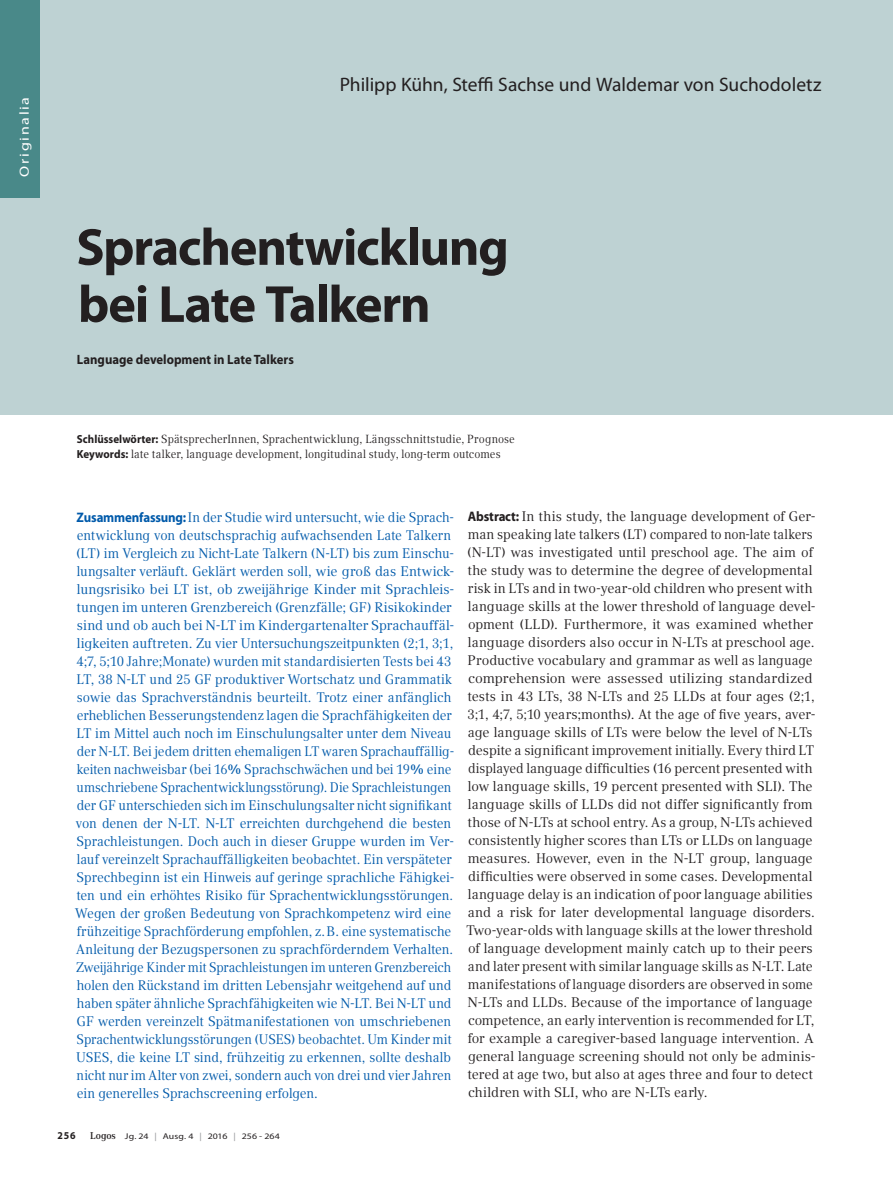
<style>
.page{position:relative;width:893px;height:1191px;background:#fff}
.page>*{position:absolute;margin:0;border:0;box-sizing:border-box;transform-origin:0 0}
.t1{font:700 52.5px/57px "Myriad Pro";letter-spacing:-.025em;color:#231f20}
.t2{font:19.5px "Myriad Pro";color:#231f20}
.t3{font:13.8px/18px "Compatil Text LT Pro";letter-spacing:-.01em;color:#015aaa;scale:.96 1}
.t4{font:13.8px/18px "Compatil Text LT Pro";letter-spacing:-.005em;color:#231f20}
.t5{font:700 13.5px "Myriad Pro";color:#231f20;scale:.94 1}
.t6{font:13.2px "Myriad Pro";letter-spacing:.105em;color:#fff;scale:1.21 1}
.t7{font:11.7px/15px "Compatil Text LT Pro";letter-spacing:.005em;color:#231f20;scale:.94 1}
.t8{font:700 10.5px "Myriad Pro";color:#231f20;scale:.94 1}
.t9{font:8.4px "Myriad Pro";letter-spacing:.01em;color:#231f20;scale:1.18 1}
.s1{font-family:"Myriad Pro";font-weight:700}
.s2{font-weight:700}
.s3{font-family:"Compatil Text LT Pro";font-weight:700;font-size:9.75px}
.s4{color:#939598}
</style>
<div class="page">
<div style="left:0;top:0;width:43px;height:198px;background:#498989"></div>
<div style="left:40px;top:0;width:853px;height:415px;background:#bed2d3"></div>
<div style="left:0;top:198px;width:47px;height:217px;background:#bed2d3"></div>
<p class="t6" style="left:16px;top:176px;width:67px;rotate:-90deg">Originalia</p>
<h2 class="t2" style="left:340px;top:73px;width:483px">Philipp Kühn, Steffi Sachse und Waldemar von Suchodoletz</h2>
<h1 class="t1" style="left:76px;top:217px;width:434px">Sprachentwicklung bei Late Talkern</h1>
<p class="t5" style="left:77px;top:350px;width:232px">Language development in Late Talkers</p>
<p class="t7" style="left:77px;top:431px;width:468px"><span class="s1">Schlüsselwörter:</span> SpätsprecherInnen, Sprachentwicklung, Längsschnittstudie, Prognose<br><span class="s1">Keywords:</span> late talker, language development, longitudinal study, long-term outcomes</p>
<p class="t3" style="left:75px;top:508px;width:396px"><span class="s1">Zusammenfassung:</span> In der Studie wird untersucht, wie die Sprach&shy;entwicklung von deutschsprachig aufwachsenden Late Talkern (LT) im Vergleich zu Nicht-Late Talkern (N-LT) bis zum Einschu&shy;lungsalter verläuft. Geklärt werden soll, wie groß das Entwick&shy;lungsrisiko bei LT ist, ob zweijährige Kinder mit Sprachleis&shy;tungen im unteren Grenzbereich (Grenzfälle; GF) Risikokinder sind und ob auch bei N-LT im Kindergartenalter Sprachauffäl&shy;ligkeiten auftreten. Zu vier Untersuchungszeitpunkten (2;1, 3;1, 4;7, 5;10 Jahre;Monate) wurden mit standardisierten Tests bei 43<br>LT, 38 N-LT und 25 GF produktiver Wortschatz und Grammatik sowie das Sprachverständnis beurteilt. Trotz einer anfänglich erheblichen Besserungstendenz lagen die Sprachfähigkeiten der LT im Mittel auch noch im Einschulungsalter unter dem Niveau der N-LT. Bei jedem dritten ehemaligen LT waren Sprachauffällig&shy;keiten nachweisbar (bei 16<span class="s2">%</span> Sprachschwächen und bei 19<span class="s2">%</span> eine umschriebene Sprachentwicklungsstörung). Die Sprachleistungen der GF unterschieden sich im Einschulungsalter nicht signifikant von denen der N-LT. N-LT erreichten durchgehend die besten Sprachleistungen. Doch auch in dieser Gruppe wurden im Ver&shy;lauf vereinzelt Sprachauffälligkeiten beobachtet. Ein verspäteter Sprechbeginn ist ein Hinweis auf geringe sprachliche Fähigkei&shy;ten und ein erhöhtes Risiko für Sprachentwicklungsstörungen.<br>Wegen der großen Bedeutung von Sprachkompetenz wird eine frühzeitige Sprachförderung empfohlen, z.B. eine systematische Anleitung der Bezugspersonen zu sprachförderndem Verhalten.<br>Zweijährige Kinder mit Sprachleistungen im unteren Grenzbereich holen den Rückstand im dritten Lebensjahr weitgehend auf und haben später ähnliche Sprachfähigkeiten wie N-LT. Bei N-LT und GF werden vereinzelt Spätmanifestationen von umschriebenen Sprachentwicklungsstörungen (USES) beobachtet. Um Kinder mit USES, die keine LT sind, frühzeitig zu erkennen, sollte deshalb nicht nur im Alter von zwei, sondern auch von drei und vier Jahren ein generelles Sprachscreening erfolgen.</p>
<p class="t8" style="left:57px;top:1128px;width:21px">256</p>
<p class="t9" style="left:90px;top:1131px;width:162px"><span class="s3">Logos</span> Jg. 24 <span class="s4">|</span> Ausg. 4 <span class="s4">|</span> 2016 <span class="s4">|</span> 256 - 264</p>
<p class="t4" style="left:466px;top:507px;width:351px"><span class="s1">Abstract:</span> In this study, the language development of Ger&shy;man speaking late talkers (LT) compared to non-late talkers (N-LT) was investigated until preschool age. The aim of the study was to determine the degree of developmental risk in LTs and in two-year-old children who present with language skills at the lower threshold of language devel&shy;opment (LLD). Furthermore, it was examined whether language disorders also occur in N-LTs at preschool age.<br>Productive vocabulary and grammar as well as language comprehension were assessed utilizing standardized tests in 43 LTs, 38 N-LTs and 25 LLDs at four ages (2;1, 3;1, 4;7, 5;10 years;months). At the age of five years, aver&shy;age language skills of LTs were below the level of N-LTs despite a significant improvement initially. Every third LT displayed language difficulties (16 percent presented with low language skills, 19 percent presented with SLI). The language skills of LLDs did not differ significantly from those of N-LTs at school entry. As a group, N-LTs achieved consistently higher scores than LTs or LLDs on language measures. However, even in the N-LT group, language difficulties were observed in some cases. Developmental language delay is an indication of poor language abilities and a risk for later developmental language disorders.<br>Two-year-olds with language skills at the lower threshold of language development mainly catch up to their peers and later present with similar language skills as N-LT. Late manifestations of language disorders are observed in some N-LTs and LLDs. Because of the importance of language competence, an early intervention is recommended for LT, for example a caregiver-based language intervention. A general language screening should not only be adminis&shy;tered at age two, but also at ages three and four to detect children with SLI, who are N-LTs early.</p>
</div>
